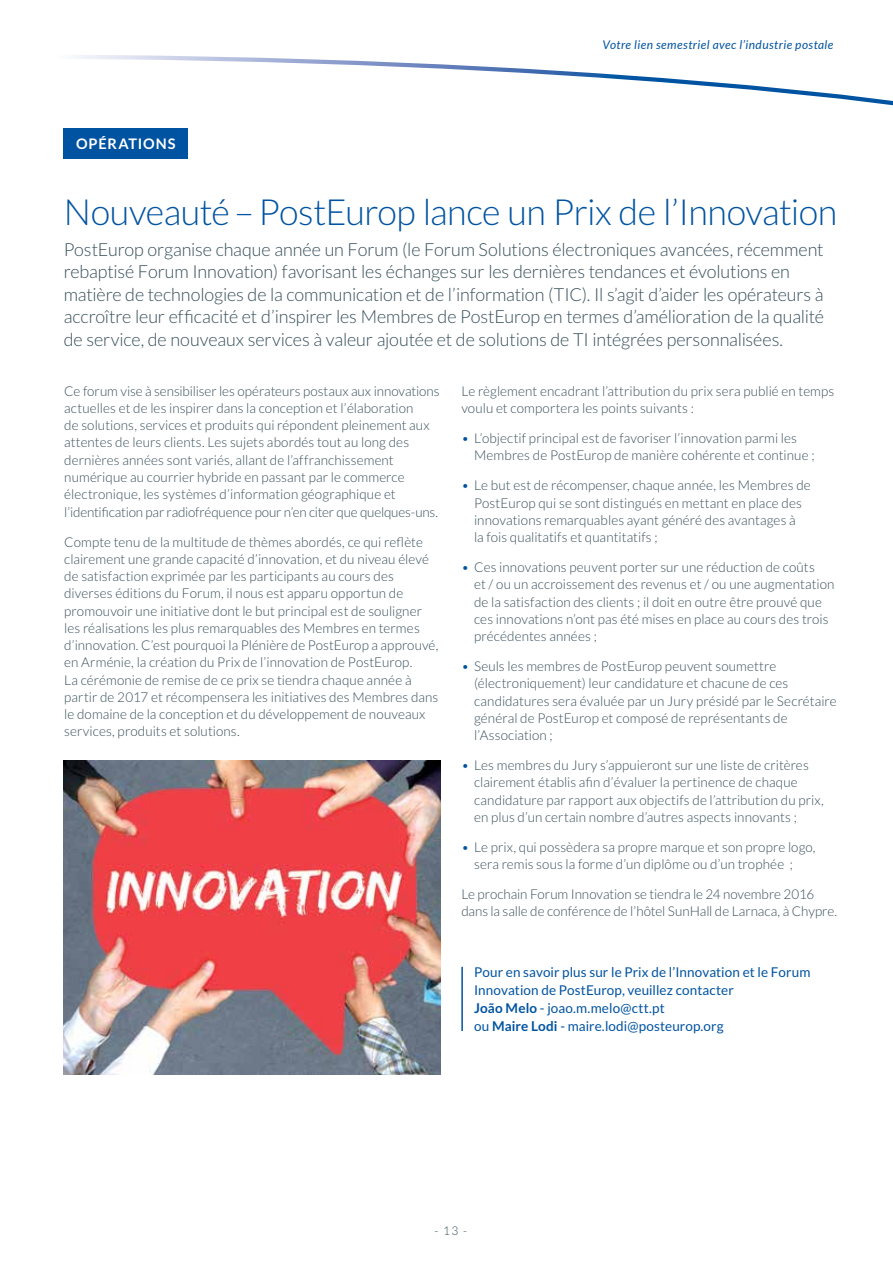
<style>
.page{position:relative;width:893px;height:1263px;background:#fff}
.page>*{position:absolute;margin:0;border:0;box-sizing:border-box;transform-origin:0 0}
.t1{font:300 36px "Lato";letter-spacing:-.015em;color:#0053a1}
.t2{font:300 18px/22.5px "Lato";letter-spacing:-.01em;color:#384f5a}
.t3{font:700 14.55px "Lato";letter-spacing:.06em;color:#fff}
.t4{font:300 13.5px/17.2px "Lato";letter-spacing:.005em;color:#384f5a}
.t5{font:13.5px/18px "Lato";letter-spacing:.005em;color:#0053a1}
.t6{font:italic 12px "Lato";letter-spacing:.035em;color:#0053a1}
.t7{font:300 12px "Lato";color:#384f5a}
.s1{color:#0053a1}
.s2{font-weight:700}
</style>
<div class="page">
<svg style="left:78px;top:55px;width:815px;height:51px"></svg>
<div style="left:64px;top:128px;width:124px;height:30px;background:#0053a1"></div>
<hr style="left:461px;top:967px;width:2px;height:64px;background:#0053a1">
<img style="left:64px;top:761px;width:376px;height:313px">
<p class="t3" style="left:76px;top:135px;width:101px">OPÉRATIONS</p>
<p class="t6" style="left:602px;top:38px;width:232px">Votre lien semestriel avec l’industrie postale</p>
<h1 class="t1" style="left:64px;top:192px;width:775px">Nouveauté–PostEurop lance un Prix de l’Innovation</h1>
<p class="t2" style="left:64px;top:238px;width:762px">PostEurop organise chaque année un Forum (le Forum Solutions électroniques avancées, récemment rebaptisé Forum Innovation) favorisant les échanges sur les dernières tendances et évolutions en matière de technologies de la communication et de l’information (TIC). Il s’agit d’aider les opérateurs à accroître leur efficacité et d’inspirer les Membres de PostEurop en termes d’amélioration de la qualité de service, de nouveaux services à valeur ajoutée et de solutions de TI intégrées personnalisées.</p>
<p class="t4" style="left:64px;top:382px;width:377px">Ce forum vise à sensibiliser les opérateurs postaux aux innovations actuelles et de les inspirer dans la conception et l’élaboration<br>de solutions, services et produits qui répondent pleinement aux attentes de leurs clients. Les sujets abordés tout au long des dernières années sont variés, allant de l’affranchissement numérique au courrier hybride en passant par le commerce électronique, les systèmes d’information géographique et l’identification par radiofréquence pour n’en citer que quelques-uns.</p>
<p class="t4" style="left:64px;top:533px;width:376px">Compte tenu de la multitude de thèmes abordés, ce qui reflète clairement une grande capacité d’innovation, et du niveau élevé de satisfaction exprimée par les participants au cours des diverses éditions du Forum, il nous est apparu opportun de promouvoir une initiative dont le but principal est de souligner les réalisations les plus remarquables des Membres en termes d’innovation. C’est pourquoi la Plénière de PostEurop a approuvé, en Arménie, la création du Prix de l’innovation de PostEurop.<br>La cérémonie de remise de ce prix se tiendra chaque année à partir de 2017 et récompensera les initiatives des Membres dans le domaine de la conception et du développement de nouveaux services, produits et solutions.</p>
<p class="t4" style="left:461px;top:382px;width:374px">Le règlement encadrant l’attribution du prix sera publié en temps voulu et comportera les points suivants :</p>
<p class="t4" style="left:474px;top:430px;width:342px;text-indent:-13px"><span class="s1">•</span> L’objectif principal est de favoriser l’innovation parmi les<br>Membres de PostEurop de manière cohérente et continue ;</p>
<p class="t4" style="left:474px;top:477px;width:338px;text-indent:-13px"><span class="s1">•</span> Le but est de récompenser, chaque année, les Membres de PostEurop qui se sont distingués en mettant en place des innovations remarquables ayant généré des avantages à<br>la fois qualitatifs et quantitatifs ;</p>
<p class="t4" style="left:474px;top:559px;width:362px;text-indent:-13px"><span class="s1">•</span> Ces innovations peuvent porter sur une réduction de coûts<br>et / ou un accroissement des revenus et / ou une augmentation de la satisfaction des clients ; il doit en outre être prouvé que ces innovations n’ont pas été mises en place au cours des trois précédentes années ;</p>
<p class="t4" style="left:474px;top:658px;width:364px;text-indent:-13px"><span class="s1">•</span> Seuls les membres de PostEurop peuvent soumettre (électroniquement) leur candidature et chacune de ces candidatures sera évaluée par un Jury présidé par le Secrétaire général de PostEurop et composé de représentants de l’Association ;</p>
<p class="t4" style="left:474px;top:757px;width:351px;text-indent:-13px"><span class="s1">•</span> Les membres du Jury s’appuieront sur une liste de critères clairement établis afin d’évaluer la pertinence de chaque candidature par rapport aux objectifs de l’attribution du prix, en plus d’un certain nombre d’autres aspects innovants ;</p>
<p class="t4" style="left:474px;top:838px;width:343px;text-indent:-13px"><span class="s1">•</span> Le prix, qui possèdera sa propre marque et son propre logo, sera remis sous la forme d’un diplôme ou d’un trophée ;</p>
<p class="t4" style="left:461px;top:886px;width:377px">Le prochain Forum Innovation se tiendra le 24 novembre 2016 dans la salle de conférence de l’hôtel SunHall de Larnaca, à Chypre.</p>
<p class="t5" style="left:474px;top:963px;width:338px">Pour en savoir plus sur le Prix de l’Innovation et le Forum Innovation de PostEurop, veuillez contacter<br><span class="s2">João Melo</span> - joao.m.melo@ctt.pt<br>ou <span class="s2">Maire Lodi</span> - maire.lodi@posteurop.org</p>
<p class="t7" style="left:434px;top:1224px;width:34px">- 13 -</p>
</div>
